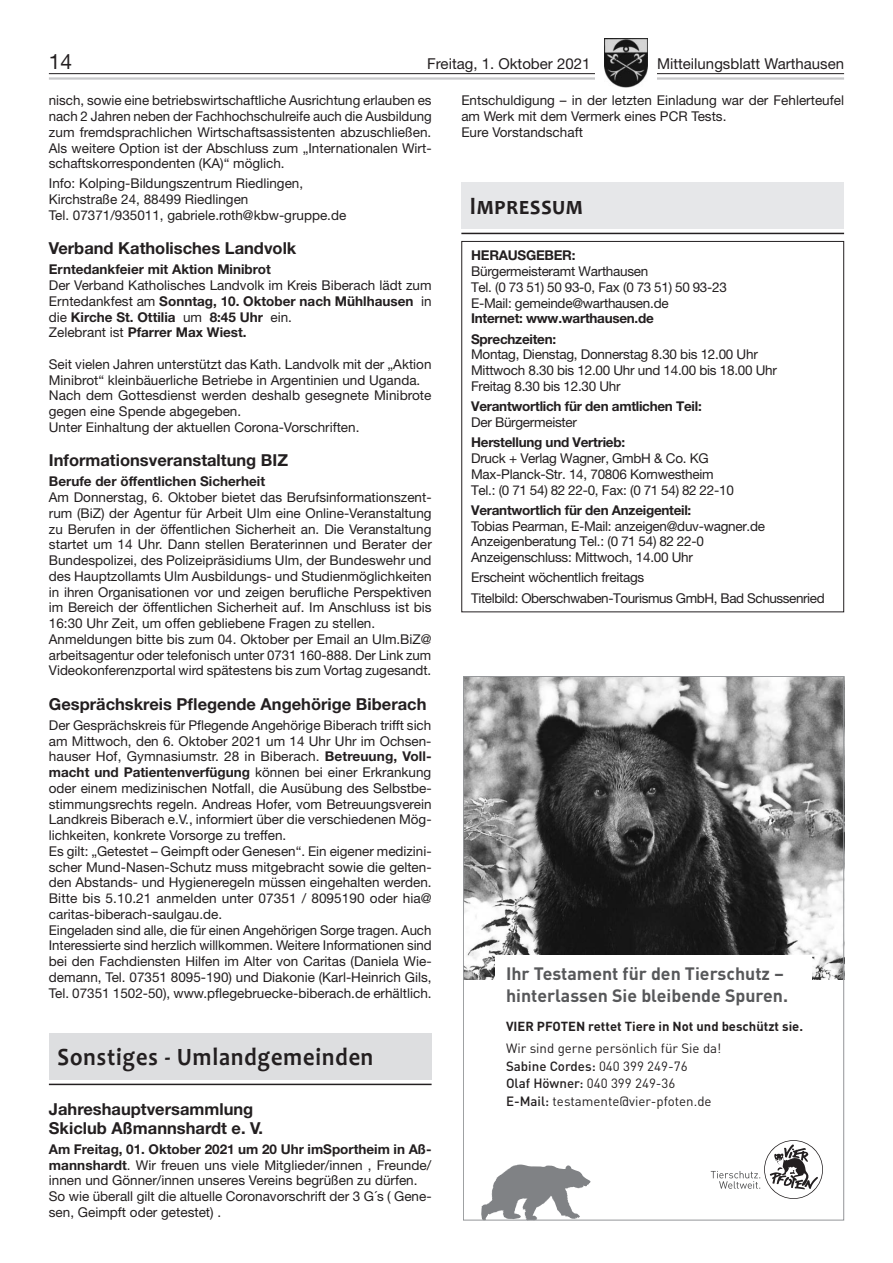
<style>
.page{position:relative;width:893px;height:1263px;background:#fff}
.page>*{position:absolute;margin:0;border:0;box-sizing:border-box;transform-origin:0 0}
.t1{font:700 25.2px "Candara";letter-spacing:.045em;color:#231f20;scale:.89 1}
.t2{font:21px "Helvetica Neue LT Std";color:#231f20}
.t3{font:700 17.7px/22.2px "DIN Pro";color:#57585a}
.t4{font:700 16.5px/18.8px "Helvetica Neue LT Std";color:#231f20}
.t5{font:15px "Helvetica Neue LT Std";color:#231f20}
.t6{font:13.5px/15.8px "Helvetica Neue LT Std";color:#231f20}
.t7{font:13.5px/15.8px "Helvetica Neue LT Std";letter-spacing:-.02em;color:#231f20}
.t8{font:700 13.5px/20.2px "Helvetica Neue LT Std";letter-spacing:-.02em;color:#231f20}
.t9{font:13.5px/20.2px "Helvetica Neue LT Std";letter-spacing:-.03em;color:#231f20}
.t10{font:700 13.5px "Helvetica Neue LT Std";color:#231f20}
.t11{font:13.35px/17.7px "DIN Pro";color:#231f20}
.t12{font:700 13.05px "DIN Pro";color:#231f20}
.s1{font-weight:700}
.s2{font-weight:500}
</style>
<div class="page">
<hr style="left:49px;top:77px;width:795px;height:3px;background:#c7c8ca">
<hr style="left:49px;top:73px;width:795px;height:1px;background:#231f20">
<div style="left:595px;top:39px;width:61px;height:49px;background:#fff"></div>
<img style="left:604px;top:39px;width:44px;height:49px">
<div style="left:49px;top:1033px;width:383px;height:47px;background:#dddee0"></div>
<hr style="left:49px;top:1084px;width:383px;height:1px;background:#231f20">
<div style="left:461px;top:241px;width:383px;height:371px;border:1px solid #231f20"></div>
<div style="left:461px;top:182px;width:383px;height:47px;background:#e6e7e9"></div>
<hr style="left:461px;top:233px;width:383px;height:1px;background:#231f20">
<img style="left:465px;top:678px;width:377px;height:301px">
<svg style="left:481px;top:1164px;width:110px;height:54px"></svg>
<div style="left:495px;top:955px;width:317px;height:58px;background:#fff"></div>
<svg style="left:711px;top:1140px;width:112px;height:59px"></svg>
<h2 class="t2" style="left:49px;top:49px;width:25px">14</h2>
<p class="t5" style="left:427px;top:55px;width:165px">Freitag, 1. Oktober 2021</p>
<p class="t5" style="left:657px;top:55px;width:188px">Mitteilungsblatt Warthausen</p>
<p class="t6" style="left:49px;top:92px;width:384px;text-align:justify">nisch, sowie eine betriebswirtschaftliche Ausrichtung erlauben es nach 2 Jahren neben der Fachhochschulreife auch die Ausbildung zum fremdsprachlichen Wirtschaftsassistenten abzuschließen.<br>Als weitere Option ist der Abschluss zum „Internationalen Wirt&shy;schaftskorrespondenten (KA)“ möglich.</p>
<p class="t6" style="left:49px;top:175px;width:299px">Info: Kolping-Bildungszentrum Riedlingen,<br>Kirchstraße 24, 88499 Riedlingen<br>Tel. 07371/935011, gabriele.roth@kbw-gruppe.de</p>
<p class="t4" style="left:49px;top:239px;width:249px">Verband Katholisches Landvolk</p>
<p class="t10" style="left:49px;top:261px;width:223px">Erntedankfeier mit Aktion Minibrot</p>
<p class="t6" style="left:49px;top:277px;width:384px">Der Verband Katholisches Landvolk im Kreis Biberach lädt zum Erntedankfest am <span class="s1">Sonntag, 10. Oktober nach Mühlhausen</span> in die <span class="s1">Kirche St. Ottilia</span> um <span class="s1">8:45 Uhr</span> ein.<br>Zelebrant ist <span class="s1">Pfarrer Max Wiest.</span></p>
<p class="t6" style="left:49px;top:356px;width:384px">Seit vielen Jahren unterstützt das Kath. Landvolk mit der „Aktion Minibrot“ kleinbäuerliche Betriebe in Argentinien und Uganda.<br>Nach dem Gottesdienst werden deshalb gesegnete Minibrote gegen eine Spende abgegeben.<br>Unter Einhaltung der aktuellen Corona-Vorschriften.</p>
<p class="t4" style="left:49px;top:451px;width:241px">Informationsveranstaltung BIZ</p>
<p class="t10" style="left:49px;top:473px;width:218px">Berufe der öffentlichen Sicherheit</p>
<p class="t6" style="left:49px;top:489px;width:384px">Am Donnerstag, 6. Oktober bietet das Berufsinformationszent&shy;rum (BiZ) der Agentur für Arbeit Ulm eine Online-Veranstaltung zu Berufen in der öffentlichen Sicherheit an. Die Veranstaltung startet um 14 Uhr. Dann stellen Beraterinnen und Berater der Bundespolizei, des Polizeipräsidiums Ulm, der Bundeswehr und des Hauptzollamts Ulm Ausbildungs- und Studienmöglichkeiten in ihren Organisationen vor und zeigen berufliche Perspektiven im Bereich der öffentlichen Sicherheit auf. Im Anschluss ist bis 16:30 Uhr Zeit, um offen gebliebene Fragen zu stellen.<br>Anmeldungen bitte bis zum 04. Oktober per Email an Ulm.BiZ@ arbeitsagentur oder telefonisch unter 0731 160-888. Der Link zum Videokonferenzportal wird spätestens bis zum Vortag zugesandt.</p>
<p class="t4" style="left:49px;top:694px;width:379px">Gesprächskreis Pflegende Angehörige Biberach</p>
<p class="t6" style="left:49px;top:717px;width:384px">Der Gesprächskreis für Pflegende Angehörige Biberach trifft sich am Mittwoch, den 6. Oktober 2021 um 14 Uhr Uhr im Ochsen&shy;hauser Hof, Gymnasiumstr. 28 in Biberach. <span class="s1">Betreuung, Voll&shy;macht und Patientenverfügung</span> können bei einer Erkrankung oder einem medizinischen Notfall, die Ausübung des Selbstbe&shy;stimmungsrechts regeln. Andreas Hofer, vom Betreuungsverein Landkreis Biberach e.V., informiert über die verschiedenen Mög&shy;lichkeiten, konkrete Vorsorge zu treffen.<br>Es gilt: „Getestet – Geimpft oder Genesen“. Ein eigener medizini&shy;scher Mund-Nasen-Schutz muss mitgebracht sowie die gelten&shy;den Abstands- und Hygieneregeln müssen eingehalten werden.<br>Bitte bis 5.10.21 anmelden unter 07351 / 8095190 oder hia@ caritas-biberach-saulgau.de.<br>Eingeladen sind alle, die für einen Angehörigen Sorge tragen. Auch Interessierte sind herzlich willkommen. Weitere Informationen sind bei den Fachdiensten Hilfen im Alter von Caritas (Daniela Wie&shy;demann, Tel. 07351 8095-190) und Diakonie (Karl-Heinrich Gils, Tel. 07351 1502-50), www.pflegebruecke-biberach.de erhältlich.</p>
<p class="t6" style="left:461px;top:92px;width:384px">Entschuldigung – in der letzten Einladung war der Fehlerteufel am Werk mit dem Vermerk eines PCR Tests.<br>Eure Vorstandschaft</p>
<h1 class="t1" style="left:470px;top:190px;width:128px">Impressum</h1>
<p class="t8" style="left:471px;top:245px;width:106px">HERAUSGEBER:</p>
<p class="t7" style="left:471px;top:263px;width:257px">Bürgermeisteramt Warthausen<br>Tel. (0 73 51) 50 93-0, Fax (0 73 51) 50 93-23<br>E-Mail: gemeinde@warthausen.de</p>
<p class="t8" style="left:471px;top:308px;width:184px">Internet: www.warthausen.de<br>Sprechzeiten:</p>
<p class="t7" style="left:471px;top:347px;width:307px">Montag, Dienstag, Donnerstag 8.30 bis 12.00 Uhr<br>Mittwoch 8.30 bis 12.00 Uhr und 14.00 bis 18.00 Uhr<br>Freitag 8.30 bis 12.30 Uhr</p>
<p class="t8" style="left:471px;top:396px;width:232px">Verantwortlich für den amtlichen Teil:</p>
<p class="t7" style="left:471px;top:414px;width:107px">Der Bürgermeister</p>
<p class="t8" style="left:471px;top:432px;width:156px">Herstellung und Vertrieb:</p>
<p class="t7" style="left:471px;top:450px;width:264px">Druck + Verlag Wagner, GmbH &amp; Co. KG<br>Max-Planck-Str. 14, 70806 Kornwestheim<br>Tel.: (0 71 54) 82 22-0, Fax: (0 71 54) 82 22-10</p>
<p class="t8" style="left:471px;top:499px;width:222px">Verantwortlich für den Anzeigenteil:</p>
<p class="t7" style="left:471px;top:518px;width:295px">Tobias Pearman, E-Mail: anzeigen@duv-wagner.de<br>Anzeigenberatung Tel.: (0 71 54) 82 22-0<br>Anzeigenschluss: Mittwoch, 14.00 Uhr</p>
<p class="t9" style="left:471px;top:567px;width:355px">Erscheint wöchentlich freitags<br>Titelbild: Oberschwaben-Tourismus GmbH, Bad Schussenried</p>
<h3 class="t3" style="left:506px;top:961px;width:283px">Ihr Testament für den Tierschutz – hinterlassen Sie bleibende Spuren.</h3>
<p class="t12" style="left:506px;top:1016px;width:298px">VIER PFOTEN rettet Tiere in Not und beschützt sie.</p>
<p class="t11" style="left:506px;top:1038px;width:217px">Wir sind gerne persönlich für Sie da!<br><span class="s2">Sabine Cordes:</span> 040 399 249-76<br><span class="s2">Olaf Höwner:</span> 040 399 249-36<br><span class="s2">E-Mail:</span> testamente@vier-pfoten.de</p>
<h1 class="t1" style="left:57px;top:1041px;width:356px">Sonstiges - Umlandgemeinden</h1>
<p class="t4" style="left:49px;top:1099px;width:216px">Jahreshauptversammlung<br>Skiclub Aßmannshardt e. V.</p>
<p class="t6" style="left:49px;top:1141px;width:384px"><span class="s1">Am Freitag, 01. Oktober 2021 um 20 Uhr imSportheim in Aß&shy;mannshardt</span>. Wir freuen uns viele Mitglieder/innen , Freunde/ innen und Gönner/innen unseres Vereins begrüßen zu dürfen.<br>So wie überall gilt die altuelle Coronavorschrift der 3 G´s ( Gene&shy;sen, Geimpft oder getestet) .</p>
</div>
